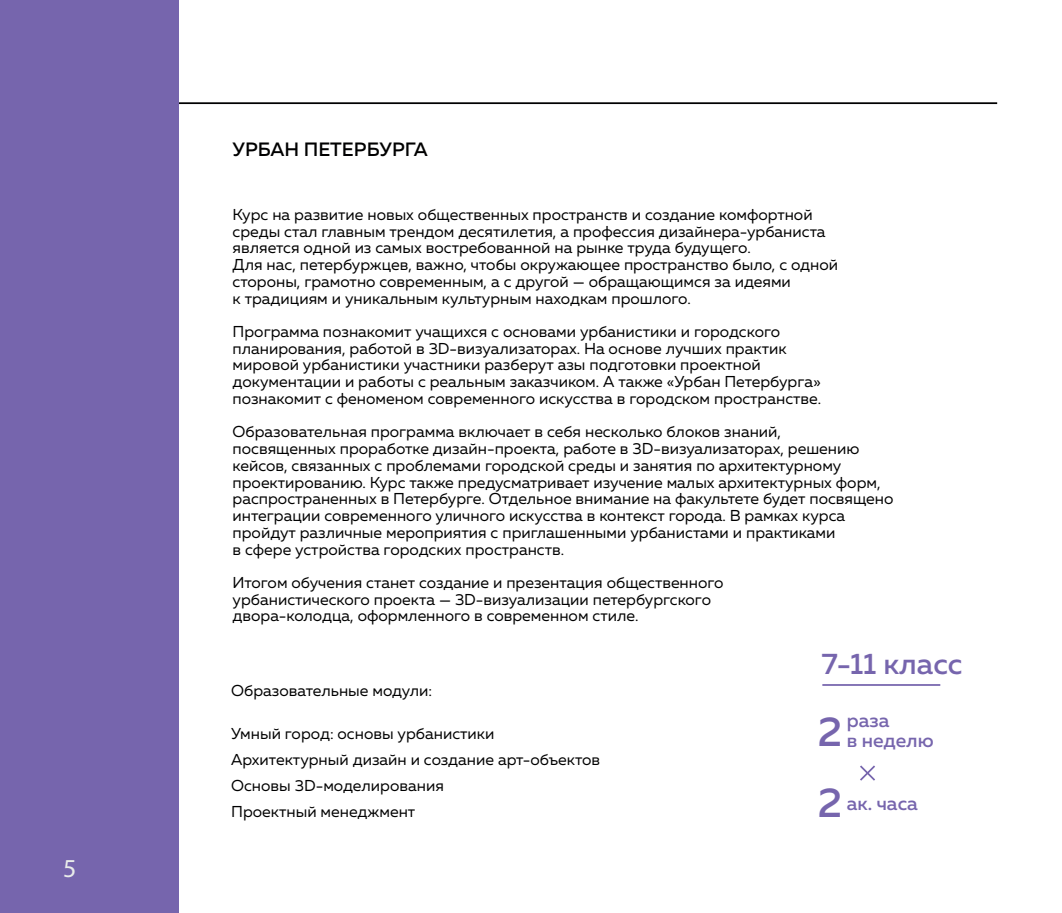
<style>
.page{position:relative;width:1062px;height:913px;background:#fff}
.page>*{position:absolute;margin:0;border:0;box-sizing:border-box;transform-origin:0 0}
.t1{font:500 41.48px "Muller";color:#7665ad}
.t2{font:500 29.57px "Muller";color:#7665ad}
.t3{font:25.9px "Myriad Pro";color:#e9ecea}
.t4{font:500 19.25px/19.2px "Muller";color:#7665ad}
.t5{font:500 19.25px "Muller";color:#000001}
.t6{font:15.75px/16.8px "Muller";color:#000001}
.s1{font-size:41.48px}
</style>
<div class="page">
<hr style="left:86px;top:102px;width:911px;height:2px;background:#000001">
<div style="left:0;top:0;width:179px;height:913px;background:#7665ad"></div>
<hr style="left:822px;top:684px;width:118px;height:2px;background:#7665ad">
<svg style="left:860px;top:765px;width:15px;height:16px"></svg>
<h3 class="t3" style="left:63px;top:852px;width:15px">5</h3>
<p class="t5" style="left:233px;top:138px;width:197px">УРБАН ПЕТЕРБУРГА</p>
<p class="t6" style="left:233px;top:206px;width:607px">Курс на развитие новых общественных пространств и создание комфортной среды стал главным трендом десятилетия, а профессия дизайнера-урбаниста является одной из самых востребованной на рынке труда будущего.<br>Для нас, петербуржцев, важно, чтобы окружающее пространство было, с одной стороны, грамотно современным, а с другой — обращающимся за идеями<br>к традициям и уникальным культурным находкам прошлого.</p>
<p class="t6" style="left:233px;top:323px;width:590px">Программа познакомит учащихся с основами урбанистики и городского планирования, работой в 3D-визуализаторах. На основе лучших практик мировой урбанистики участники разберут азы подготовки проектной документации и работы с реальным заказчиком. А также «Урбан Петербурга» познакомит с феноменом современного искусства в городском пространстве.</p>
<p class="t6" style="left:233px;top:423px;width:662px">Образовательная программа включает в себя несколько блоков знаний,<br>посвященных проработке дизайн-проекта, работе в 3D-визуализаторах, решению кейсов, связанных с проблемами городской среды и занятия по архитектурному проектированию. Курс также предусматривает изучение малых архитектурных форм, распространенных в Петербурге. Отдельное внимание на факультете будет посвящено интеграции современного уличного искусства в контекст города. В рамках курса пройдут различные мероприятия с приглашенными урбанистами и практиками<br>в сфере устройства городских пространств.</p>
<p class="t6" style="left:233px;top:574px;width:492px">Итогом обучения станет создание и презентация общественного урбанистического проекта — 3D-визуализации петербургского двора-колодца, оформленного в современном стиле.</p>
<p class="t6" style="left:231px;top:681px;width:202px">Образовательные модули:</p>
<p class="t6" style="left:231px;top:720px;width:370px;line-height:26.2px">Умный город: основы урбанистики<br>Архитектурный дизайн и создание арт-объектов<br>Основы 3D-моделирования<br>Проектный менеджмент</p>
<h2 class="t2" style="left:821px;top:645px;width:142px">7-11 класс</h2>
<h1 class="t1" style="left:818px;top:706px;width:26px">2</h1>
<p class="t4" style="left:846px;top:711px;width:88px">раза<br>в неделю</p>
<p class="t4" style="left:818px;top:793px;width:101px"><span class="s1">2</span> ак. часа</p>
</div>
